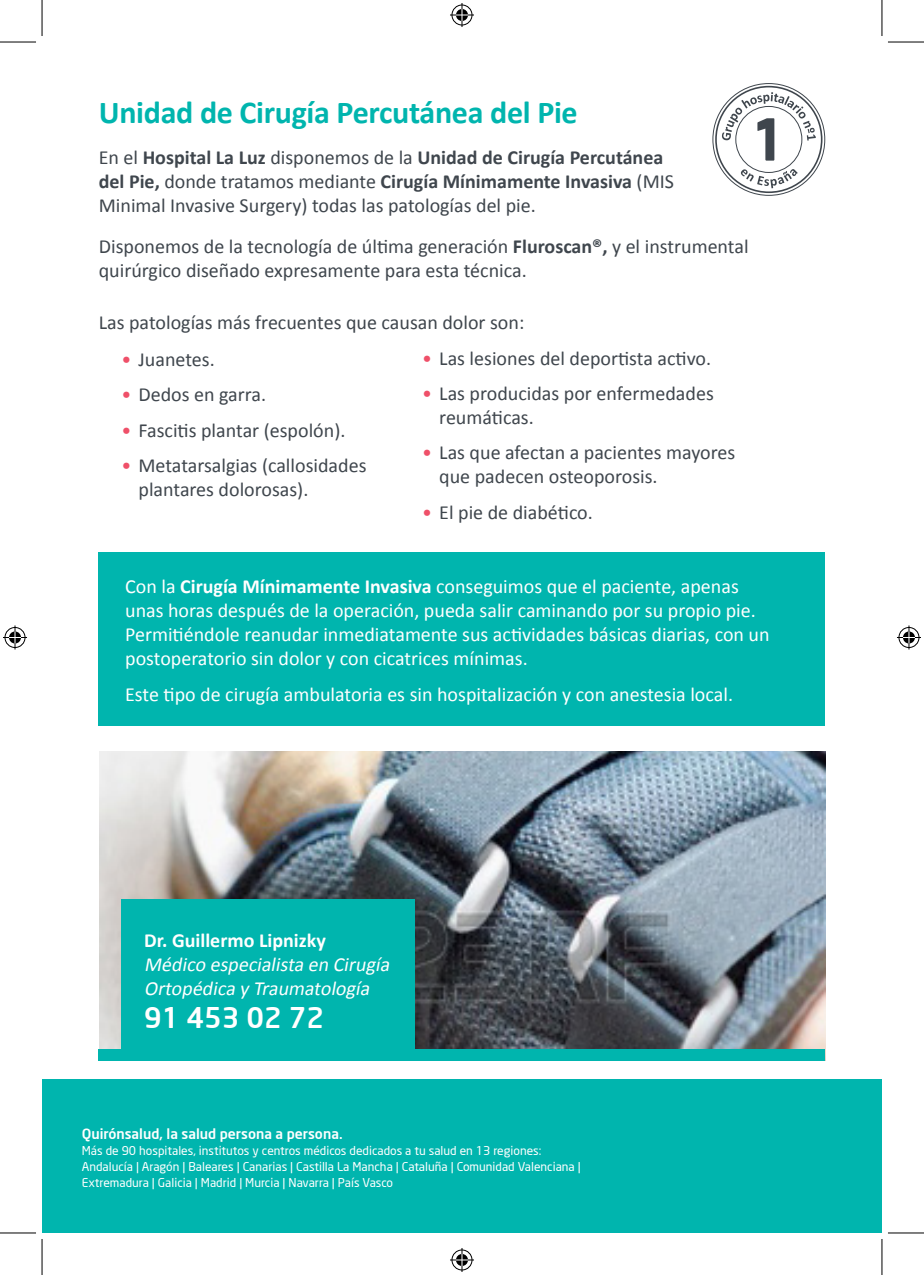
<style>
.page{position:relative;width:924px;height:1275px;background:#fff}
.page>*{position:absolute;margin:0;border:0;box-sizing:border-box;transform-origin:0 0}
.t1{font:700 32px "Calibri";letter-spacing:-.01em;color:#00b5ae}
.Titulo_folleto_15pt{font:500 28px "Neo Sans";color:#fff}
.Titulo_folleto_15pt-2{font:20px/24px "Calibri";color:#3f464d}
.Titulo_folleto_15pt-3{font:20px/24px "Calibri";color:#fff}
.Titulo_folleto_15pt-4{font:italic 20px/24px "Calibri";color:#fff}
.t2{font:500 14px "Neo Sans";color:#fff}
.t3{font:12px "Neo Sans";color:#fff}
.s1{font-weight:700}
.s2{color:#ef5069}
.s3{font-weight:700;font-style:normal}
</style>
<div class="page">
<div style="left:99px;top:553px;width:725px;height:173px;background:#00b5ae"></div>
<img style="left:99px;top:752px;width:725px;height:297px">
<div style="left:42px;top:1079px;width:839px;height:154px;background:#00b5ae"></div>
<div style="left:121px;top:899px;width:294px;height:161px;background:#00b5ae"></div>
<div style="left:99px;top:1049px;width:725px;height:11px;background:#00b5ae"></div>
<div style="left:714px;top:86px;width:108px;height:107px;border:2px solid #3f464d;border-radius:50%"></div>
<svg style="left:740px;top:169px;width:57px;height:19px"></svg>
<svg style="left:721px;top:92px;width:94px;height:69px"></svg>
<hr style="left:0;top:42px;width:36px;height:1px;background:#000">
<hr style="left:887px;top:42px;width:36px;height:1px;background:#000">
<hr style="left:0;top:1232px;width:36px;height:1px;background:#000">
<hr style="left:887px;top:1232px;width:36px;height:1px;background:#000">
<hr style="left:42px;top:0;width:1px;height:36px;background:#000">
<hr style="left:42px;top:1239px;width:1px;height:36px;background:#000">
<hr style="left:881px;top:0;width:1px;height:36px;background:#000">
<hr style="left:881px;top:1239px;width:1px;height:36px;background:#000">
<svg style="left:450px;top:3px;width:24px;height:24px"></svg>
<svg style="left:450px;top:1248px;width:24px;height:24px"></svg>
<svg style="left:3px;top:625px;width:24px;height:24px"></svg>
<svg style="left:897px;top:625px;width:23px;height:24px"></svg>
<p class="t1" style="left:99px;top:92px;width:480px">Unidad de Cirugía Percutánea del Pie</p>
<p class="Titulo_folleto_15pt-2" style="left:99px;top:145px;width:576px">En el <span class="s1">Hospital La Luz</span> disponemos de la <span class="s1">Unidad de Cirugía Percutánea del Pie,</span> donde tratamos mediante <span class="s1">Cirugía Mínimamente Invasiva</span> (MIS<br>Minimal Invasive Surgery) todas las patologías del pie.</p>
<p class="Titulo_folleto_15pt-2" style="left:99px;top:234px;width:651px">Disponemos de la tecnología de última generación <span class="s1">Fluroscan®,</span> y el instrumental quirúrgico diseñado expresamente para esta técnica.</p>
<p class="Titulo_folleto_15pt-2" style="left:99px;top:310px;width:427px">Las patologías más frecuentes que causan dolor son:</p>
<p class="Titulo_folleto_15pt-2" style="left:422px;top:346px;width:290px"><span class="s2">•</span> Las lesiones del deportista activo.</p>
<p class="Titulo_folleto_15pt-2" style="left:439px;top:381px;width:276px;text-indent:-17px"><span class="s2">•</span> Las producidas por enfermedades reumáticas.</p>
<p class="Titulo_folleto_15pt-2" style="left:439px;top:441px;width:297px;text-indent:-17px"><span class="s2">•</span> Las que afectan a pacientes mayores que padecen osteoporosis.</p>
<p class="Titulo_folleto_15pt-2" style="left:422px;top:500px;width:172px"><span class="s2">•</span> El pie de diabético.</p>
<p class="Titulo_folleto_15pt-2" style="left:121px;top:347px;width:95px"><span class="s2">•</span> Juanetes.</p>
<p class="Titulo_folleto_15pt-2" style="left:121px;top:383px;width:146px"><span class="s2">•</span> Dedos en garra.</p>
<p class="Titulo_folleto_15pt-2" style="left:121px;top:418px;width:225px"><span class="s2">•</span> Fascitis plantar (espolón).</p>
<p class="Titulo_folleto_15pt-2" style="left:138px;top:453px;width:229px;text-indent:-17px"><span class="s2">•</span> Metatarsalgias (callosidades plantares dolorosas).</p>
<p class="Titulo_folleto_15pt-3" style="left:125px;top:575px;width:645px">Con la <span class="s1">Cirugía Mínimamente Invasiva</span> conseguimos que el paciente, apenas unas horas después de la operación, pueda salir caminando por su propio pie.<br>Permitiéndole reanudar inmediatamente sus actividades básicas diarias, con un postoperatorio sin dolor y con cicatrices mínimas.</p>
<p class="Titulo_folleto_15pt-3" style="left:125px;top:682px;width:609px">Este tipo de cirugía ambulatoria es sin hospitalización y con anestesia local.</p>
<p class="Titulo_folleto_15pt-4" style="left:144px;top:928px;width:251px"><span class="s3">Dr. Guillermo Lipnizky<br></span>Médico especialista en Cirugía<br>Ortopédica y Traumatología</p>
<p class="Titulo_folleto_15pt" style="left:144px;top:999px;width:181px">91 453 02 72</p>
<p class="t2" style="left:82px;top:1124px;width:262px">Quirónsalud, la salud persona a persona.</p>
<p class="t3" style="left:82px;top:1143px;width:461px">Más de 90 hospitales, institutos y centros médicos dedicados a tu salud en 13 regiones:</p>
<p class="t3" style="left:82px;top:1159px;width:500px">Andalucía | Aragón | Baleares | Canarias | Castilla La Mancha | Cataluña | Comunidad Valenciana |</p>
<p class="t3" style="left:82px;top:1175px;width:312px">Extremadura | Galicia | Madrid | Murcia | Navarra | País Vasco</p>
</div>
